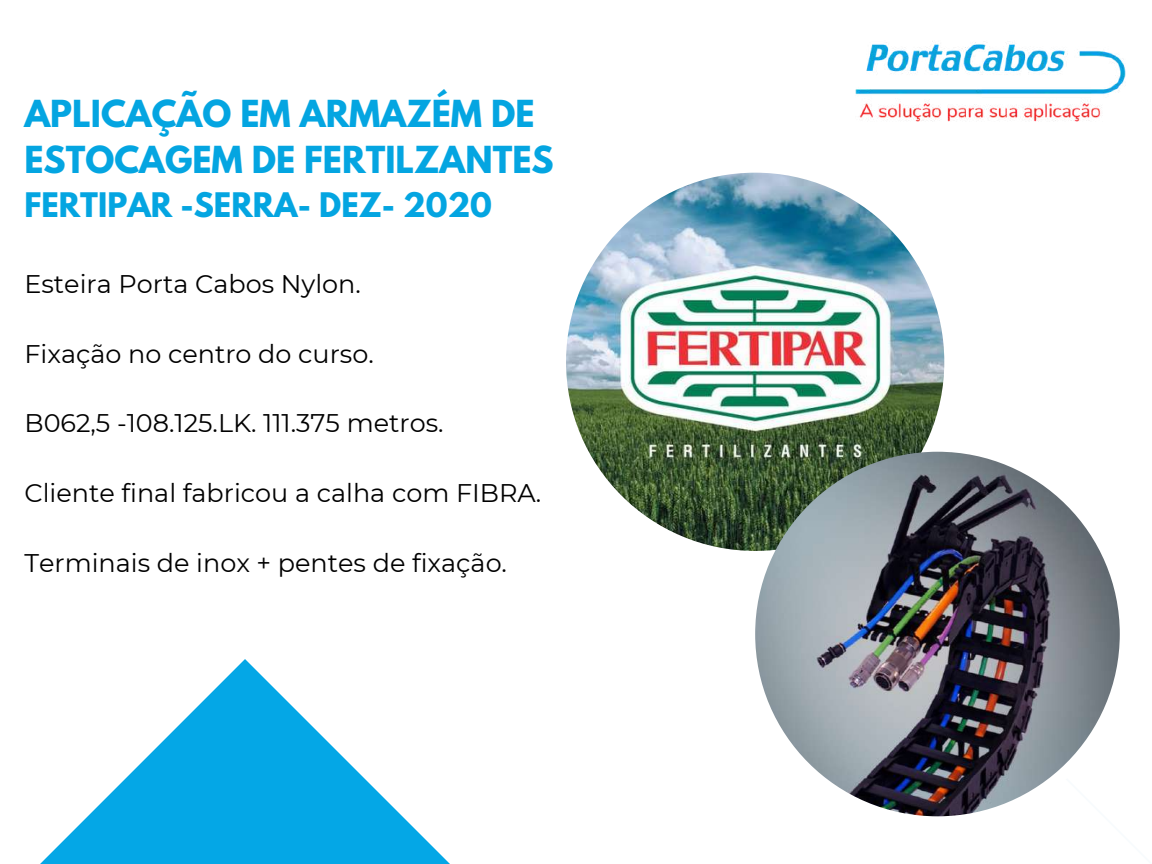
<style>
.page{position:relative;width:1152px;height:864px;background:#fff}
.page>*{position:absolute;margin:0;border:0;box-sizing:border-box;transform-origin:0 0}
.t1{font:700 33px/46.2px "League Spartan";color:#04a5e1}
.t2{font:700 30px "League Spartan";color:#04a5e1}
.t3{font:25.5px "Montserrat";color:#000}
</style>
<div class="page">
<svg style="left:40px;top:659px;width:410px;height:205px"></svg>
<img style="left:855px;top:41px;width:271px;height:81px">
<img style="left:566px;top:173px;width:378px;height:378px;border-radius:50%">
<img style="left:755px;top:452px;width:365px;height:364px;border-radius:50%">
<p class="t1" style="left:24px;top:95px;width:531px">APLICAÇÃO EM ARMAZÉM DE<br>ESTOCAGEM DE FERTILZANTES</p>
<p class="t2" style="left:24px;top:190px;width:469px">FERTIPAR -SERRA- DEZ- 2020</p>
<p class="t3" style="left:24px;top:268px;width:338px">Esteira Porta Cabos Nylon.</p>
<p class="t3" style="left:24px;top:338px;width:351px">Fixação no centro do curso.</p>
<p class="t3" style="left:24px;top:408px;width:421px">B062,5 -108.125.LK. 111.375 metros.</p>
<p class="t3" style="left:24px;top:477px;width:518px">Cliente final fabricou a calha com FIBRA.</p>
<p class="t3" style="left:24px;top:547px;width:484px">Terminais de inox + pentes de fixação.</p>
</div>
